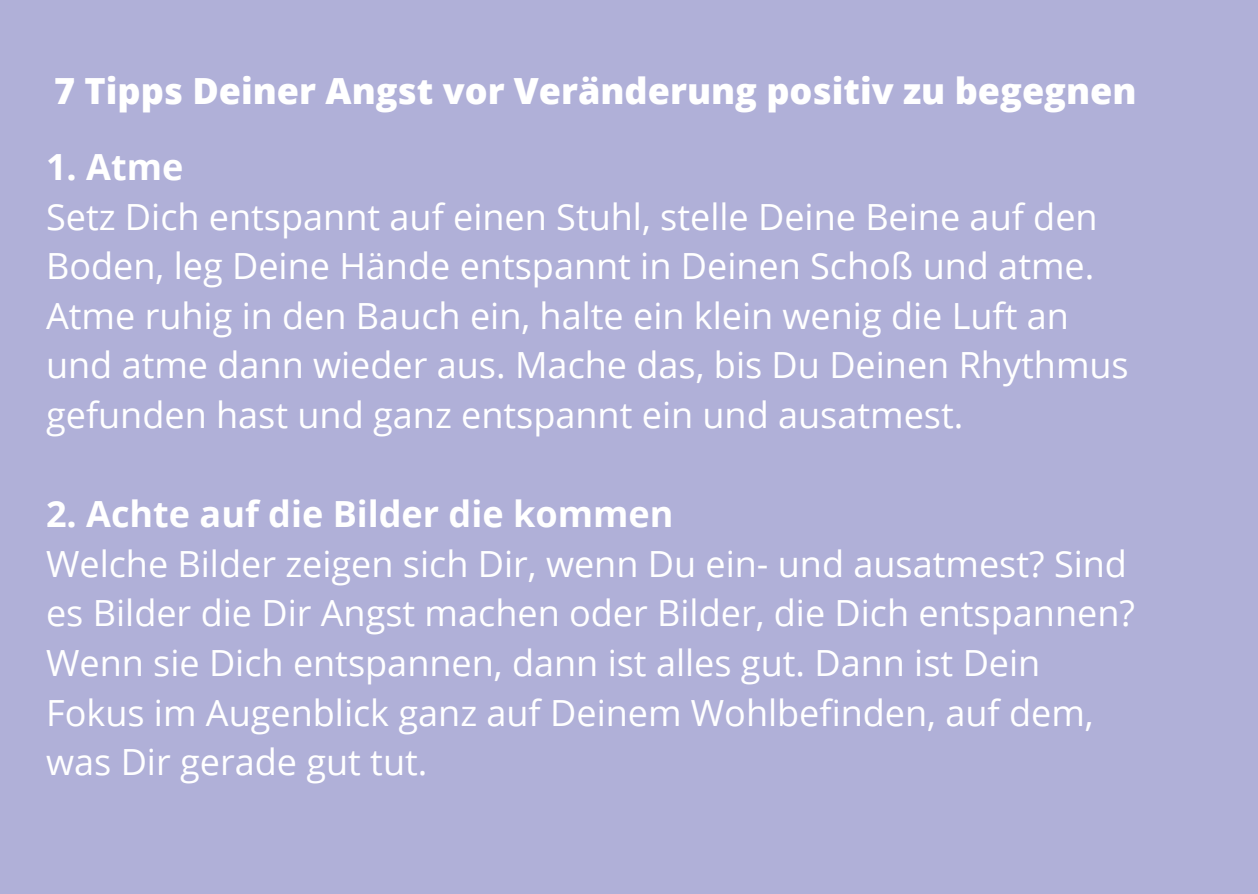
<style>
.page{position:relative;width:1258px;height:894px;background:#fff}
.page>*{position:absolute;margin:0;border:0;box-sizing:border-box;transform-origin:0 0}
.t1{font:36px/49.5px "Open Sans";color:#fff}
.t2{font:800 36px "Open Sans";color:#fff}
.t3{font:700 36px "Open Sans";color:#fff}
</style>
<div class="page">
<div style="left:0;top:0;width:1258px;height:893px;background:#b0b0d8"></div>
<p class="t2" style="left:54px;top:65px;width:1084px">7 Tipps Deiner Angst vor Veränderung positiv zu begegnen</p>
<p class="t3" style="left:46px;top:141px;width:139px">1. Atme</p>
<p class="t1" style="left:46px;top:191px;width:1084px">Setz Dich entspannt auf einen Stuhl, stelle Deine Beine auf den Boden, leg Deine Hände entspannt in Deinen Schoß und atme.<br>Atme ruhig in den Bauch ein, halte ein klein wenig die Luft an und atme dann wieder aus. Mache das, bis Du Deinen Rhythmus gefunden hast und ganz entspannt ein und ausatmest.</p>
<p class="t3" style="left:46px;top:488px;width:629px">2. Achte auf die Bilder die kommen</p>
<p class="t1" style="left:46px;top:538px;width:1090px">Welche Bilder zeigen sich Dir, wenn Du ein- und ausatmest? Sind es Bilder die Dir Angst machen oder Bilder, die Dich entspannen?<br>Wenn sie Dich entspannen, dann ist alles gut. Dann ist Dein Fokus im Augenblick ganz auf Deinem Wohlbefinden, auf dem, was Dir gerade gut tut.</p>
</div>
